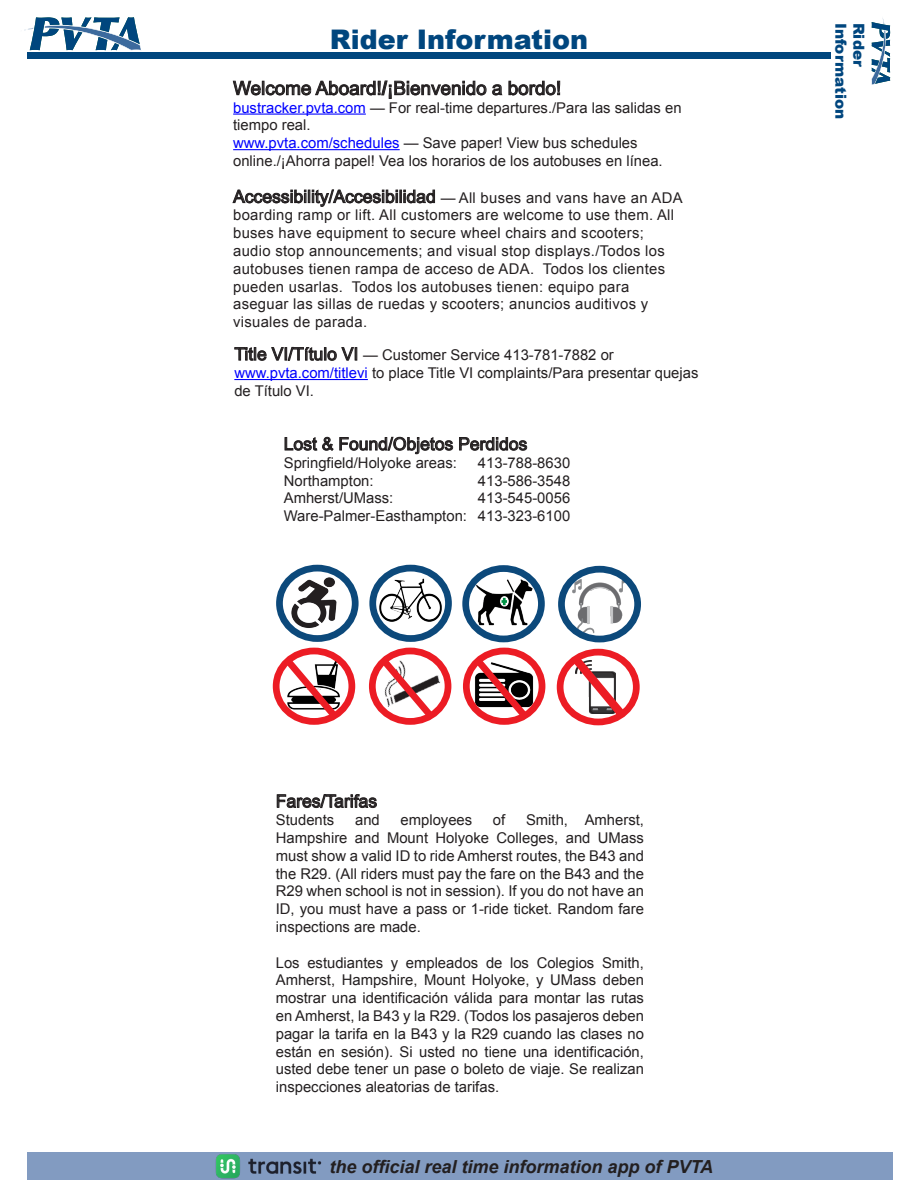
<style>
.page{position:relative;width:918px;height:1188px;background:#fff}
.page>*{position:absolute;margin:0;border:0;box-sizing:border-box;transform-origin:0 0}
.t1{font:900 27px "Arial";color:#00467e}
.t2{font:18.9px "Arial";color:#231f20}
.t3{font:italic 700 18px "Arial";color:#231f20}
.t4{font:17.55px "Arial";color:#231f20}
.t5{font:900 15.15px "Arial";color:#00467e}
.t6{font:14.85px/17.9px "Arial";color:#231f20;text-align:justify}
.t7{font:14.85px/17.9px "Arial";letter-spacing:.02em;color:#231f20}
.s1{font-weight:700}
.s2{color:#00f}
.s3{font-size:14.85px}
.s4{font-size:17.55px}
</style>
<div class="page">
<svg style="left:24px;top:17px;width:117px;height:34px"></svg>
<div style="left:27px;top:52px;width:803px;height:7px;background:#00467e"></div>
<svg style="left:871px;top:18px;width:19px;height:67px"></svg>
<div style="left:27px;top:1152px;width:865px;height:28px;background:#829bc1"></div>
<img style="left:215px;top:1154px;width:107px;height:25px">
<svg style="left:284px;top:437px;width:169px;height:17px"></svg>
<svg style="left:459px;top:437px;width:68px;height:14px"></svg>
<div style="left:273px;top:648px;width:82px;height:77px;border:7px solid #ec1c24;border-radius:50%"></div>
<svg style="left:279px;top:652px;width:67px;height:73px"></svg>
<div style="left:369px;top:648px;width:82px;height:77px;border:7px solid #ec1c24;border-radius:50%"></div>
<svg style="left:375px;top:652px;width:67px;height:73px"></svg>
<div style="left:463px;top:648px;width:82px;height:77px;border:7px solid #ec1c24;border-radius:50%"></div>
<svg style="left:469px;top:652px;width:67px;height:73px"></svg>
<img style="left:284px;top:576px;width:61px;height:55px">
<div style="left:276px;top:565px;width:83px;height:77px;border:7px solid #0c497b;border-radius:50%"></div>
<img style="left:350px;top:564px;width:121px;height:71px">
<div style="left:369px;top:565px;width:83px;height:77px;border:7px solid #0c497b;border-radius:50%"></div>
<div style="left:462px;top:565px;width:83px;height:77px;border:7px solid #0c497b;border-radius:50%"></div>
<img style="left:476px;top:578px;width:57px;height:48px">
<svg style="left:502px;top:598px;width:5px;height:7px"></svg>
<div style="left:557px;top:649px;width:83px;height:76px;border:7px solid #ec1c24;border-radius:50%"></div>
<svg style="left:565px;top:648px;width:68px;height:78px"></svg>
<svg style="left:561px;top:570px;width:76px;height:68px"></svg>
<img style="left:572px;top:578px;width:55px;height:55px">
<div style="left:558px;top:566px;width:83px;height:76px;border:7px solid #0c497b;border-radius:50%"></div>
<svg style="left:277px;top:794px;width:100px;height:14px"></svg>
<svg style="left:233px;top:80px;width:327px;height:19px"></svg>
<hr style="left:233px;top:114px;width:133px;height:1px;background:#00f">
<hr style="left:233px;top:149px;width:167px;height:1px;background:#00f">
<svg style="left:234px;top:347px;width:123px;height:14px"></svg>
<hr style="left:234px;top:379px;width:134px;height:1px;background:#00f">
<svg style="left:232px;top:189px;width:203px;height:18px"></svg>
<h1 class="t1" style="left:330px;top:25px;width:260px">Rider Information</h1>
<p class="t5" style="left:849px;top:23px;width:98px;rotate:90deg">Information</p>
<p class="t5" style="left:867px;top:23px;width:46px;rotate:90deg">Rider</p>
<p class="t2" style="left:233px;top:76px;width:330px">Welcome Aboard!<span class="s1">/</span>¡Bienvenido a bordo!</p>
<p class="t6" style="left:233px;top:99px;width:450px;text-align:left"><span class="s2">bustracker.pvta.com</span> — For real-time departures./Para las salidas en tiempo real.<br><span class="s2">www.pvta.com/schedules</span> — Save paper! View bus schedules online./¡Ahorra papel! Vea los horarios de los autobuses en línea.</p>
<p class="t4" style="left:233px;top:185px;width:451px">Accessibility/Accesibilidad <span class="s3">— All buses and vans have an ADA</span></p>
<p class="t7" style="left:233px;top:206px;width:443px">boarding ramp or lift. All customers are welcome to use them. All buses have equipment to secure wheel chairs and scooters; audio stop announcements; and visual stop displays./Todos los autobuses tienen rampa de acceso de ADA. Todos los clientes pueden usarlas. Todos los autobuses tienen: equipo para aseguar las sillas de ruedas y scooters; anuncios auditivos y visuales de parada.</p>
<p class="t6" style="left:234px;top:346px;width:466px;text-align:left"><span class="s4">Title VI/Título VI</span> — Customer Service 413-781-7882 or <span class="s2">www.pvta.com/titlevi</span> to place Title VI complaints/Para presentar quejas de Título VI.</p>
<p class="t4" style="left:284px;top:432px;width:245px">Lost &amp; Found/Objetos Perdidos</p>
<p class="t6" style="left:284px;top:454px;width:175px">Springfield/Holyoke areas:</p>
<p class="t6" style="left:478px;top:454px;width:94px">413-788-8630</p>
<p class="t6" style="left:284px;top:472px;width:91px">Northampton:</p>
<p class="t6" style="left:478px;top:472px;width:94px">413-586-3548</p>
<p class="t6" style="left:284px;top:489px;width:111px">Amherst/UMass:</p>
<p class="t6" style="left:284px;top:489px;width:288px;text-align:right">413-545-0056<br>Ware-Palmer-Easthampton: 413-323-6100</p>
<p class="t4" style="left:276px;top:790px;width:103px">Fares/Tarifas</p>
<p class="t6" style="left:276px;top:811px;width:60px">Students</p>
<p class="t6" style="left:355px;top:811px;width:26px">and</p>
<p class="t6" style="left:401px;top:811px;width:73px">employees</p>
<p class="t6" style="left:493px;top:811px;width:14px">of</p>
<p class="t6" style="left:276px;top:811px;width:370px;text-indent:250px">Smith, Amherst, Hampshire and Mount Holyoke Colleges, and UMass must show a valid ID to ride Amherst routes, the B43 and the R29. (All riders must pay the fare on the B43 and the R29 when school is not in session). If you do not have an ID, you must have a pass or 1-ride ticket. Random fare inspections are made.</p>
<p class="t6" style="left:276px;top:954px;width:370px">Los estudiantes y empleados de los Colegios Smith, Amherst, Hampshire, Mount Holyoke, y UMass deben mostrar una identificación válida para montar las rutas en Amherst, la B43 y la R29. (Todos los pasajeros deben pagar la tarifa en la B43 y la R29 cuando las clases no están en sesión). Si usted no tiene una identificación, usted debe tener un pase o boleto de viaje. Se realizan inspecciones aleatorias de tarifas.</p>
<p class="t3" style="left:330px;top:1155px;width:385px">the official real time information app of PVTA</p>
</div>
